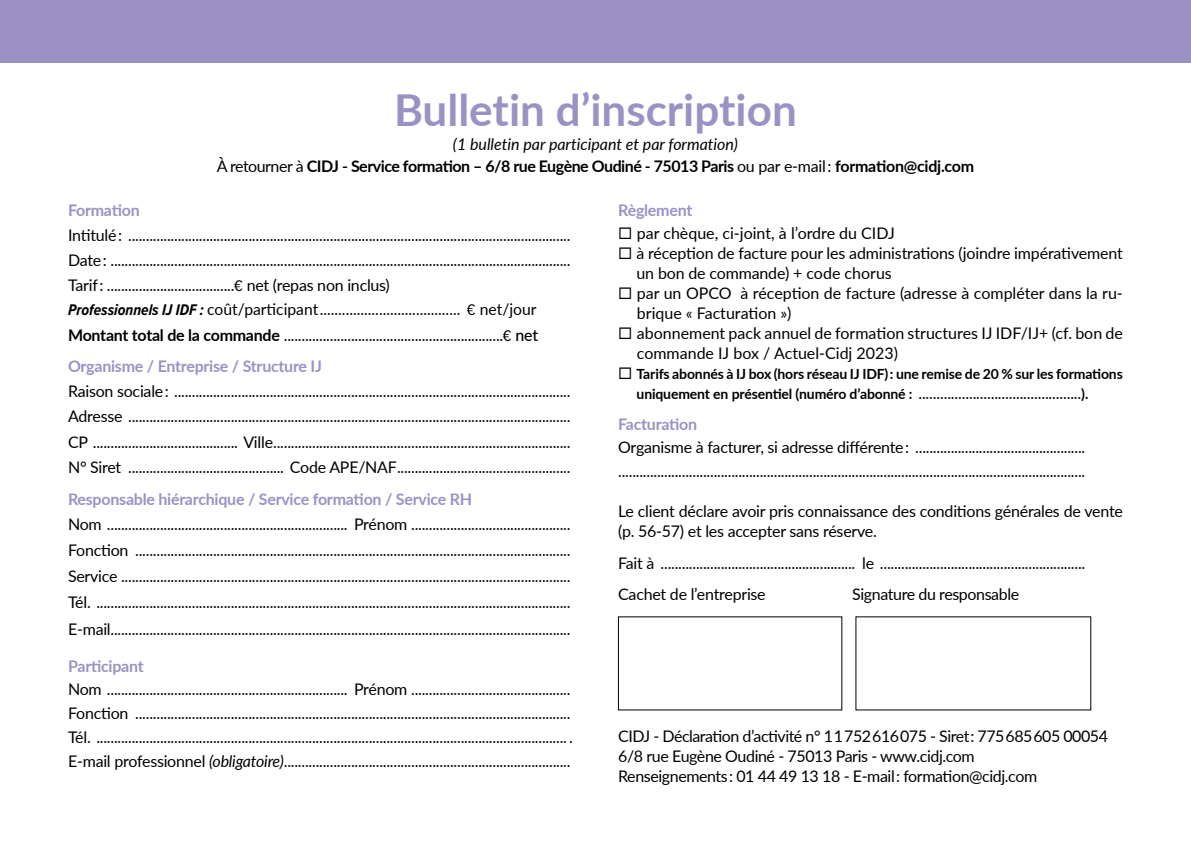
<style>
.page{position:relative;width:1191px;height:842px;background:#fff}
.page>*{position:absolute;margin:0;border:0;box-sizing:border-box;transform-origin:0 0}
.titre{font:700 44px "Lato";color:#9c91c5}
.t1{font:16px/20px "Lato";letter-spacing:-.015em;color:#000}
.t2{font:700 16px "Lato";letter-spacing:-.015em;color:#9c91c5}
.t3{font:700 16px "Lato";letter-spacing:-.03em;color:#000}
.titre-2{font:italic 16px "Lato";color:#000}
.t4{font:700 14px "Lato";letter-spacing:-.01em;color:#000}
.s1{font-weight:400}
.s2{font-family:"Proxima Nova Cond"}
.s3{font-family:"Proxima Nova Cond";font-weight:700;font-style:italic}
.s4{font-weight:700}
.s5{font-weight:500}
.s6{font-style:italic}
.s7{font-weight:700;font-size:14px}
</style>
<div class="page">
<div style="left:0;top:0;width:1191px;height:62px;background:#9c91c5"></div>
<p class="titre" style="left:394px;top:78px;width:404px">Bulletin d’inscription</p>
<p class="titre-2" style="left:453px;top:133px;width:286px">(1 bulletin par participant et par formation)</p>
<p class="t3" style="left:217px;top:155px;width:759px"><span class="s1">À retourner à</span> CIDJ - Service formation – 6/8 rue Eugène Oudiné - 75013 Paris <span class="s1">ou par e-mail :</span> formation@cidj.com</p>
<p class="t2" style="left:68px;top:198px;width:73px">Formation</p>
<p class="t1" style="left:68px;top:224px;width:504px">Intitulé : .............................................................................................................................</p>
<p class="t1" style="left:68px;top:249px;width:504px">Date : ..................................................................................................................................</p>
<p class="t1" style="left:68px;top:274px;width:323px">Tarif : ....................................<span class="s2">€</span> net (repas non inclus)</p>
<p class="t1" style="left:68px;top:298px;width:470px"><span class="s3">Professionnels IJ IDF :</span> coût/participant...................................... <span class="s2">€</span> net/jour</p>
<p class="t1" style="left:68px;top:324px;width:471px"><span class="s4">Montant total de la commande</span> ..............................................................<span class="s2">€</span> <span class="s5">net</span></p>
<p class="t2" style="left:68px;top:354px;width:255px">Organisme / Entreprise / Structure IJ</p>
<p class="t1" style="left:68px;top:380px;width:504px">Raison sociale : ................................................................................................................</p>
<p class="t1" style="left:68px;top:405px;width:504px">Adresse .............................................................................................................................</p>
<p class="t1" style="left:68px;top:431px;width:504px">CP ......................................... Ville....................................................................................</p>
<p class="t1" style="left:68px;top:457px;width:504px">N° Siret ............................................ Code APE/NAF.................................................</p>
<p class="t2" style="left:68px;top:487px;width:406px">Responsable hiérarchique / Service formation / Service RH</p>
<p class="t1" style="left:68px;top:513px;width:504px">Nom .................................................................... Prénom .............................................</p>
<p class="t1" style="left:68px;top:539px;width:504px">Fonction ...........................................................................................................................</p>
<p class="t1" style="left:68px;top:566px;width:504px">Service ...............................................................................................................................</p>
<p class="t1" style="left:68px;top:592px;width:504px">Tél. ......................................................................................................................................</p>
<p class="t1" style="left:68px;top:618px;width:504px">E-mail..................................................................................................................................</p>
<p class="t2" style="left:68px;top:654px;width:77px">Participant</p>
<p class="t1" style="left:68px;top:678px;width:504px">Nom .................................................................... Prénom .............................................</p>
<p class="t1" style="left:68px;top:702px;width:504px">Fonction ...........................................................................................................................</p>
<p class="t1" style="left:68px;top:726px;width:506px">Tél. ..................................................................................................................................... .</p>
<p class="t1" style="left:68px;top:751px;width:504px">E-mail professionnel <span class="s6">(obligatoire)</span>.................................................................................</p>
<p class="t2" style="left:618px;top:198px;width:76px">Règlement</p>
<p class="t1" style="left:618px;top:222px;width:278px">◻ par chèque, ci-joint, à l’ordre du CIDJ</p>
<p class="t1" style="left:636px;top:242px;width:488px;text-indent:-18px">◻ à réception de facture pour les administrations (joindre impérativement un bon de commande) + code chorus</p>
<p class="t1" style="left:637px;top:282px;width:487px;text-indent:-19px">◻ par un OPCO à réception de facture (adresse à compléter dans la ru&shy;brique « Facturation »)</p>
<p class="t1" style="left:637px;top:322px;width:487px;text-indent:-19px">◻ abonnement pack annuel de formation structures IJ IDF/IJ+ (cf. bon de commande IJ box / Actuel-Cidj 2023)</p>
<p class="t4" style="left:618px;top:363px;width:506px">◻ Tarifs abonnés à IJ box (hors réseau IJ IDF) : une remise de 20 % sur les formations</p>
<p class="t1" style="left:636px;top:382px;width:453px"><span class="s7">uniquement en présentiel (numéro d’abonné :</span> .............................................<span class="s7">).</span></p>
<p class="t2" style="left:618px;top:413px;width:80px">Facturation</p>
<p class="t1" style="left:618px;top:437px;width:468px">Organisme à facturer, si adresse différente : ................................................</p>
<p class="t1" style="left:618px;top:461px;width:468px">....................................................................................................................................</p>
<p class="t1" style="left:618px;top:501px;width:506px">Le client déclare avoir pris connaissance des conditions générales de vente (p. 56-57) et les accepter sans réserve.</p>
<p class="t1" style="left:618px;top:552px;width:468px">Fait à ....................................................... le ..........................................................</p>
<p class="t1" style="left:618px;top:584px;width:149px">Cachet de l’entreprise</p>
<p class="t1" style="left:852px;top:584px;width:168px">Signature du responsable</p>
<p class="t1" style="left:618px;top:726px;width:491px">CIDJ - Déclaration d’activité n° 1 1 752 616 075 - Siret : 775 685 605 00054</p>
<p class="t1" style="left:618px;top:746px;width:358px">6/8 rue Eugène Oudiné - 75013 Paris - www.cidj.com</p>
<p class="t1" style="left:618px;top:766px;width:420px">Renseignements : 01 44 49 13 18 - E-mail : formation@cidj.com</p>
</div>
